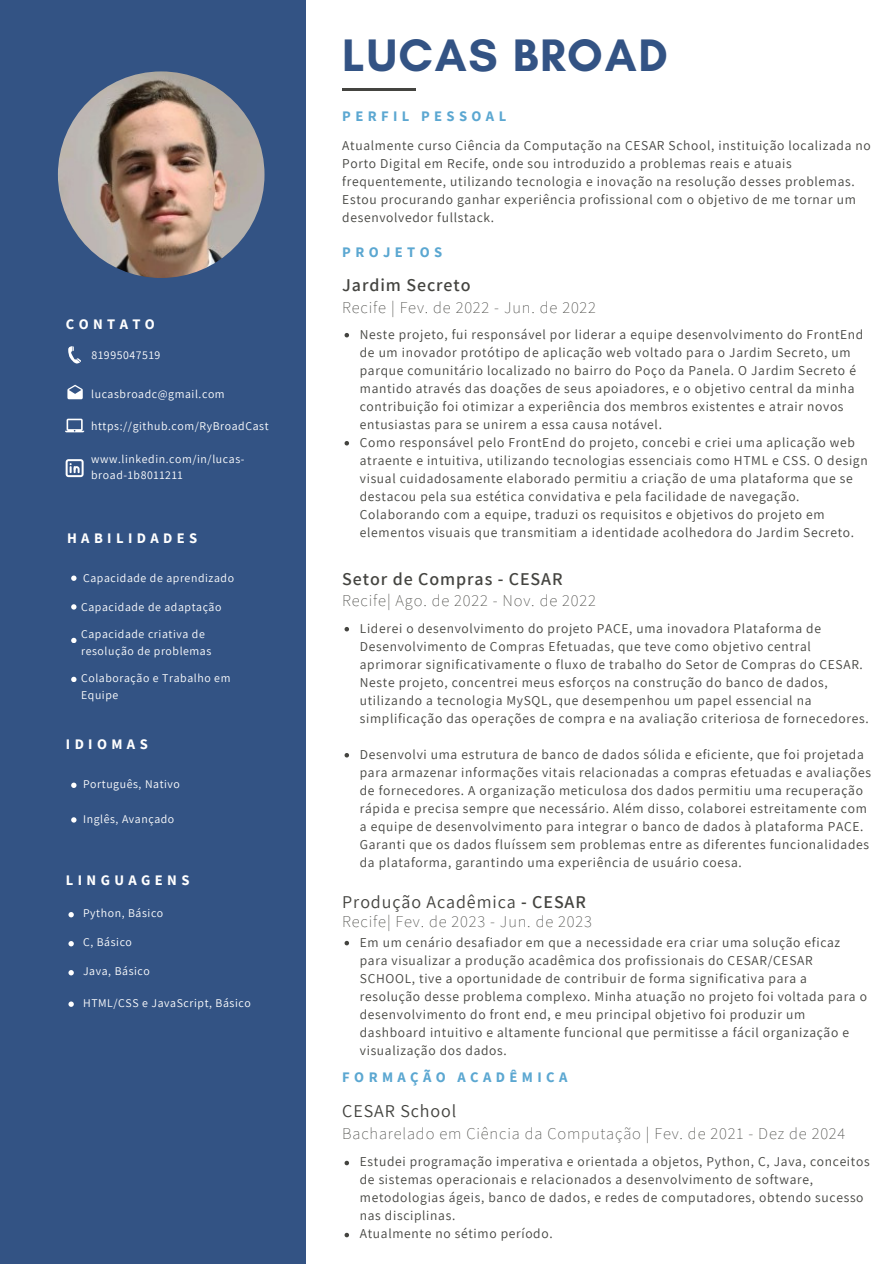
<style>
.page{position:relative;width:894px;height:1264px;background:#fff}
.page>*{position:absolute;margin:0;border:0;box-sizing:border-box;transform-origin:0 0}
.t1{font:700 46.35px "Glacial Indifference";letter-spacing:.035em;color:#335384}
.t2{font:18px "Assistant";letter-spacing:.05em;color:#444440}
.t3{font:600 18px "Assistant";letter-spacing:.05em;color:#444440}
.t4{font:200 16.5px "Assistant";letter-spacing:.05em;color:#444440}
.t5{font:700 14.55px "Source Sans Pro";letter-spacing:.3em;color:#5ba7d1}
.t6{font:700 14.55px "Source Sans Pro";letter-spacing:.3em;color:#fff}
.t7{font:13.5px/18px "Assistant";letter-spacing:.05em;color:#444440}
.t8{font:11.85px/16.4px "Assistant";letter-spacing:.05em;color:#fff}
.s1{font-weight:600}
</style>
<div class="page">
<div style="left:0;top:0;width:305px;height:1263px;background:#335384"></div>
<hr style="left:342px;top:89px;width:73px;height:1px;background:#444440">
<img style="left:58px;top:71px;width:206px;height:207px;border-radius:50%">
<svg style="left:65px;top:418px;width:19px;height:14px"></svg>
<svg style="left:67px;top:385px;width:16px;height:14px"></svg>
<svg style="left:71px;top:676px;width:5px;height:6px"></svg>
<svg style="left:71px;top:637px;width:5px;height:6px"></svg>
<svg style="left:71px;top:575px;width:5px;height:6px"></svg>
<svg style="left:68px;top:912px;width:6px;height:5px"></svg>
<svg style="left:68px;top:941px;width:6px;height:5px"></svg>
<svg style="left:68px;top:970px;width:6px;height:5px"></svg>
<svg style="left:68px;top:1001px;width:6px;height:5px"></svg>
<svg style="left:71px;top:782px;width:5px;height:6px"></svg>
<svg style="left:71px;top:817px;width:5px;height:5px"></svg>
<svg style="left:68px;top:346px;width:13px;height:18px"></svg>
<svg style="left:66px;top:459px;width:18px;height:18px"></svg>
<svg style="left:344px;top:1160px;width:5px;height:5px"></svg>
<svg style="left:344px;top:1232px;width:5px;height:5px"></svg>
<svg style="left:344px;top:333px;width:5px;height:4px"></svg>
<svg style="left:344px;top:441px;width:5px;height:4px"></svg>
<svg style="left:344px;top:627px;width:5px;height:4px"></svg>
<svg style="left:344px;top:753px;width:5px;height:4px"></svg>
<svg style="left:71px;top:604px;width:5px;height:5px"></svg>
<svg style="left:344px;top:940px;width:5px;height:5px"></svg>
<p class="t6" style="left:66px;top:314px;width:90px">CONTATO</p>
<h3 class="t8" style="left:92px;top:346px;width:70px">81995047519</h3>
<p class="t8" style="left:91px;top:385px;width:135px">lucasbroadc@gmail.com</p>
<p class="t8" style="left:91px;top:418px;width:179px">https://github.com/RyBroadCast</p>
<p class="t8" style="left:91px;top:450px;width:155px">www.linkedin.com/in/lucas&shy;broad-1b8011211</p>
<p class="t6" style="left:67px;top:528px;width:132px">HABILIDADES</p>
<p class="t8" style="left:83px;top:569px;width:152px">Capacidade de aprendizado</p>
<h3 class="t8" style="left:81px;top:598px;width:142px">Capacidade de adaptação</h3>
<h4 class="t8" style="left:81px;top:626px;width:132px">Capacidade criativa de resolução de problemas</h4>
<p class="t8" style="left:81px;top:670px;width:151px">Colaboração e Trabalho em<br>Equipe</p>
<h4 class="t6" style="left:66px;top:735px;width:83px">IDIOMAS</h4>
<p class="t8" style="left:83px;top:775px;width:98px">Português, Nativo</p>
<p class="t8" style="left:83px;top:810px;width:93px">Inglês, Avançado</p>
<p class="t6" style="left:66px;top:870px;width:125px">LINGUAGENS</p>
<h2 class="t8" style="left:83px;top:904px;width:82px">Python, Básico</h2>
<h3 class="t8" style="left:83px;top:933px;width:50px">C, Básico</h3>
<p class="t8" style="left:83px;top:962px;width:68px">Java, Básico</p>
<p class="t8" style="left:83px;top:994px;width:169px">HTML/CSS e JavaScript, Básico</p>
<p class="t1" style="left:342px;top:27px;width:327px">LUCAS BROAD</p>
<p class="t5" style="left:342px;top:106px;width:165px">PERFIL PESSOAL</p>
<h4 class="t7" style="left:342px;top:136px;width:530px">Atualmente curso Ciência da Computação na CESAR School, instituição localizada no Porto Digital em Recife, onde sou introduzido a problemas reais e atuais frequentemente, utilizando tecnologia e inovação na resolução desses problemas.<br>Estou procurando ganhar experiência profissional com o objetivo de me tornar um desenvolvedor fullstack.</h4>
<p class="t5" style="left:342px;top:243px;width:101px">PROJETOS</p>
<p class="t3" style="left:342px;top:272px;width:130px">Jardim Secreto</p>
<h1 class="t4" style="left:342px;top:296px;width:255px">Recife | Fev. de 2022 - Jun. de 2022</h1>
<p class="t7" style="left:360px;top:324px;width:505px">Neste projeto, fui responsável por liderar a equipe desenvolvimento do FrontEnd de um inovador protótipo de aplicação web voltado para o Jardim Secreto, um parque comunitário localizado no bairro do Poço da Panela. O Jardim Secreto é mantido através das doações de seus apoiadores, e o objetivo central da minha contribuição foi otimizar a experiência dos membros existentes e atrair novos entusiastas para se unirem a essa causa notável.</p>
<p class="t7" style="left:360px;top:432px;width:509px">Como responsável pelo FrontEnd do projeto, concebi e criei uma aplicação web atraente e intuitiva, utilizando tecnologias essenciais como HTML e CSS. O design visual cuidadosamente elaborado permitiu a criação de uma plataforma que se destacou pela sua estética convidativa e pela facilidade de navegação.<br>Colaborando com a equipe, traduzi os requisitos e objetivos do projeto em elementos visuais que transmitiam a identidade acolhedora do Jardim Secreto.</p>
<h2 class="t3" style="left:342px;top:566px;width:222px">Setor de Compras - CESAR</h2>
<h3 class="t4" style="left:342px;top:589px;width:255px">Recife| Ago. de 2022 - Nov. de 2022</h3>
<h4 class="t7" style="left:360px;top:618px;width:510px">Liderei o desenvolvimento do projeto PACE, uma inovadora Plataforma de Desenvolvimento de Compras Efetuadas, que teve como objetivo central aprimorar significativamente o fluxo de trabalho do Setor de Compras do CESAR.<br>Neste projeto, concentrei meus esforços na construção do banco de dados, utilizando a tecnologia MySQL, que desempenhou um papel essencial na simplificação das operações de compra e na avaliação criteriosa de fornecedores.</h4>
<h5 class="t7" style="left:360px;top:744px;width:512px">Desenvolvi uma estrutura de banco de dados sólida e eficiente, que foi projetada para armazenar informações vitais relacionadas a compras efetuadas e avaliações de fornecedores. A organização meticulosa dos dados permitiu uma recuperação rápida e precisa sempre que necessário. Além disso, colaborei estreitamente com a equipe de desenvolvimento para integrar o banco de dados à plataforma PACE.<br>Garanti que os dados fluíssem sem problemas entre as diferentes funcionalidades da plataforma, garantindo uma experiência de usuário coesa.</h5>
<h4 class="t2" style="left:342px;top:890px;width:245px">Produção Acadêmica <span class="s1">- CESAR</span></h4>
<p class="t4" style="left:342px;top:910px;width:251px">Recife| Fev. de 2023 - Jun. de 2023</p>
<h4 class="t7" style="left:360px;top:932px;width:508px">Em um cenário desafiador em que a necessidade era criar uma solução eficaz para visualizar a produção acadêmica dos profissionais do CESAR/CESAR SCHOOL, tive a oportunidade de contribuir de forma significativa para a resolução desse problema complexo. Minha atuação no projeto foi voltada para o desenvolvimento do front end, e meu principal objetivo foi produzir um dashboard intuitivo e altamente funcional que permitisse a fácil organização e visualização dos dados.</h4>
<p class="t5" style="left:342px;top:1067px;width:226px">FORMAÇÃO ACADÊMICA</p>
<h4 class="t2" style="left:342px;top:1098px;width:115px">CESAR School</h4>
<p class="t4" style="left:342px;top:1122px;width:504px">Bacharelado em Ciência da Computação | Fev. de 2021 - Dez de 2024</p>
<p class="t7" style="left:360px;top:1152px;width:511px">Estudei programação imperativa e orientada a objetos, Python, C, Java, conceitos de sistemas operacionais e relacionados a desenvolvimento de software, metodologias ágeis, banco de dados, e redes de computadores, obtendo sucesso nas disciplinas.</p>
<p class="t7" style="left:360px;top:1224px;width:194px">Atualmente no sétimo período.</p>
</div>
